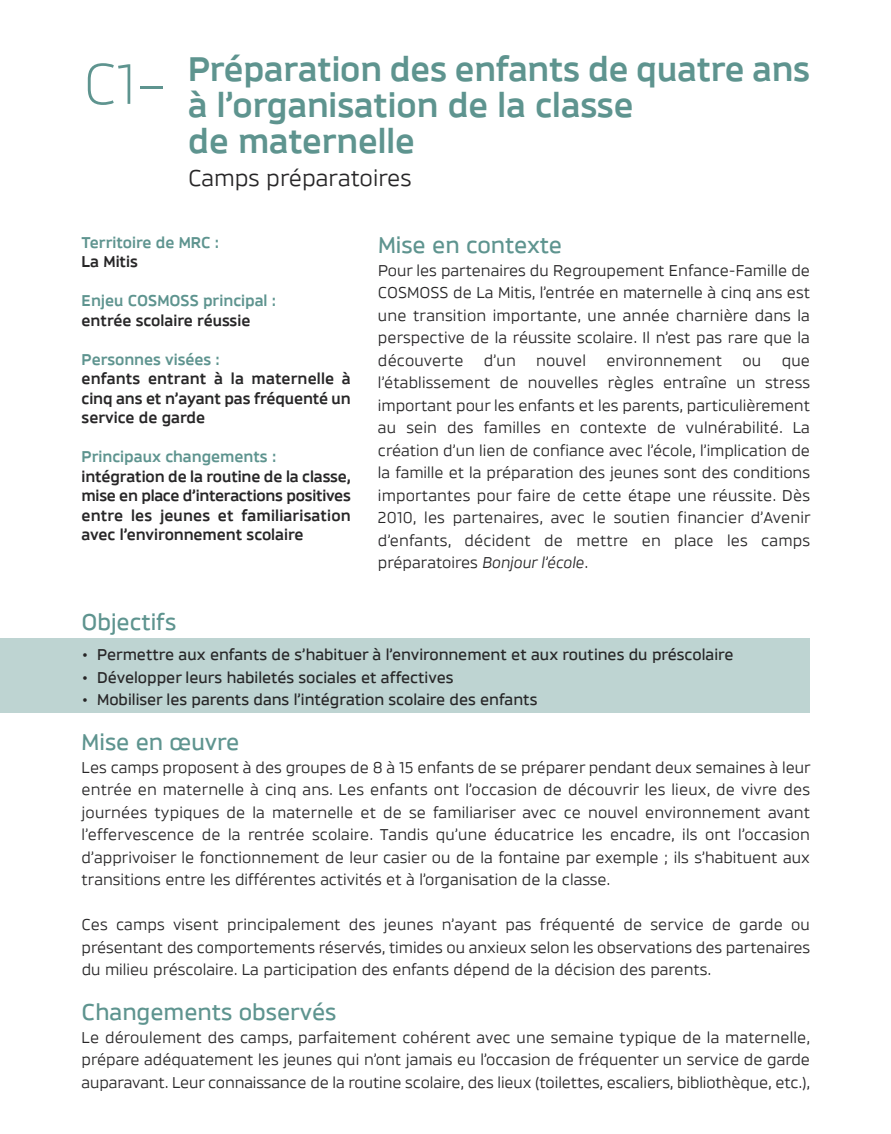
<style>
.page{position:relative;width:891px;height:1134px;background:#fff}
.page>*{position:absolute;margin:0;border:0;box-sizing:border-box;transform-origin:0 0}
.t1{font:700 36px/36px "Brokman";letter-spacing:-.005em;color:#5e948f}
.t2{font:500 24px "Brokman";color:#5e948f}
.t3{font:24px "Brokman";color:#272627}
.t4{font:16.5px/22.5px "Brokman";color:#272627;text-align:justify}
.t5{font:700 16.5px/19.5px "Brokman";color:#272627;text-align:justify}
.t6{font:500 16.5px "Brokman";color:#272627}
.t7{font:700 16.5px "Brokman";color:#5e948f}
.s1{font-weight:400;font-size:60px}
.s2{font-style:italic}
</style>
<div class="page">
<div style="left:0;top:638px;width:810px;height:75px;background:#bed4d2"></div>
<h1 class="t1" style="left:188px;top:54px;width:623px;text-indent:-105px"><span class="s1">C1–</span> Préparation des enfants de quatre ans à l’organisation de la classe<br>de maternelle</h1>
<h2 class="t3" style="left:188px;top:170px;width:225px">Camps préparatoires</h2>
<p class="t7" style="left:82px;top:236px;width:139px">Territoire de MRC :</p>
<p class="t5" style="left:82px;top:253px;width:58px">La Mitis</p>
<p class="t7" style="left:82px;top:295px;width:196px">Enjeu COSMOSS principal :</p>
<p class="t5" style="left:82px;top:312px;width:170px">entrée scolaire réussie</p>
<p class="t7" style="left:82px;top:353px;width:140px">Personnes visées :</p>
<p class="t5" style="left:82px;top:370px;width:271px">enfants entrant à la maternelle à cinq ans et n’ayant pas fréquenté un service de garde</p>
<p class="t7" style="left:82px;top:451px;width:196px">Principaux changements :</p>
<p class="t5" style="left:82px;top:468px;width:271px">intégration de la routine de la classe, mise en place d’interactions positives entre les jeunes et familiarisation avec l’environnement scolaire</p>
<h2 class="t2" style="left:378px;top:236px;width:186px">Mise en contexte</h2>
<p class="t4" style="left:378px;top:260px;width:434px">Pour les partenaires du Regroupement Enfance-Famille de COSMOSS de La Mitis, l’entrée en maternelle à cinq ans est une transition importante, une année charnière dans la perspective de la réussite scolaire. Il n’est pas rare que la découverte d’un nouvel environnement ou que l’établissement de nouvelles règles entraîne un stress important pour les enfants et les parents, particulièrement au sein des familles en contexte de vulnérabilité. La création d’un lien de confiance avec l’école, l’implication de la famille et la préparation des jeunes sont des conditions importantes pour faire de cette étape une réussite. Dès 2010, les partenaires, avec le soutien financier d’Avenir d’enfants, décident de mettre en place les camps préparatoires <span class="s2">Bonjour l’école</span>.</p>
<h2 class="t2" style="left:82px;top:614px;width:96px">Objectifs</h2>
<p class="t6" style="left:82px;top:649px;width:653px">• Permettre aux enfants de s’habituer à l’environnement et aux routines du préscolaire</p>
<p class="t6" style="left:82px;top:671px;width:372px">• Développer leurs habiletés sociales et affectives</p>
<p class="t6" style="left:82px;top:694px;width:456px">• Mobiliser les parents dans l’intégration scolaire des enfants</p>
<h2 class="t2" style="left:82px;top:734px;width:159px">Mise en œuvre</h2>
<p class="t4" style="left:82px;top:757px;width:731px">Les camps proposent à des groupes de 8 à 15 enfants de se préparer pendant deux semaines à leur entrée en maternelle à cinq ans. Les enfants ont l’occasion de découvrir les lieux, de vivre des journées typiques de la maternelle et de se familiariser avec ce nouvel environnement avant l’effervescence de la rentrée scolaire. Tandis qu’une éducatrice les encadre, ils ont l’occasion d’apprivoiser le fonctionnement de leur casier ou de la fontaine par exemple ; ils s’habituent aux transitions entre les différentes activités et à l’organisation de la classe.</p>
<p class="t4" style="left:82px;top:915px;width:730px">Ces camps visent principalement des jeunes n’ayant pas fréquenté de service de garde ou présentant des comportements réservés, timides ou anxieux selon les observations des partenaires du milieu préscolaire. La participation des enfants dépend de la décision des parents.</p>
<h2 class="t2" style="left:82px;top:1004px;width:256px">Changements observés</h2>
<p class="t4" style="left:82px;top:1027px;width:730px">Le déroulement des camps, parfaitement cohérent avec une semaine typique de la maternelle, prépare adéquatement les jeunes qui n’ont jamais eu l’occasion de fréquenter un service de garde auparavant. Leur connaissance de la routine scolaire, des lieux (toilettes, escaliers, bibliothèque, etc.),</p>
</div>
